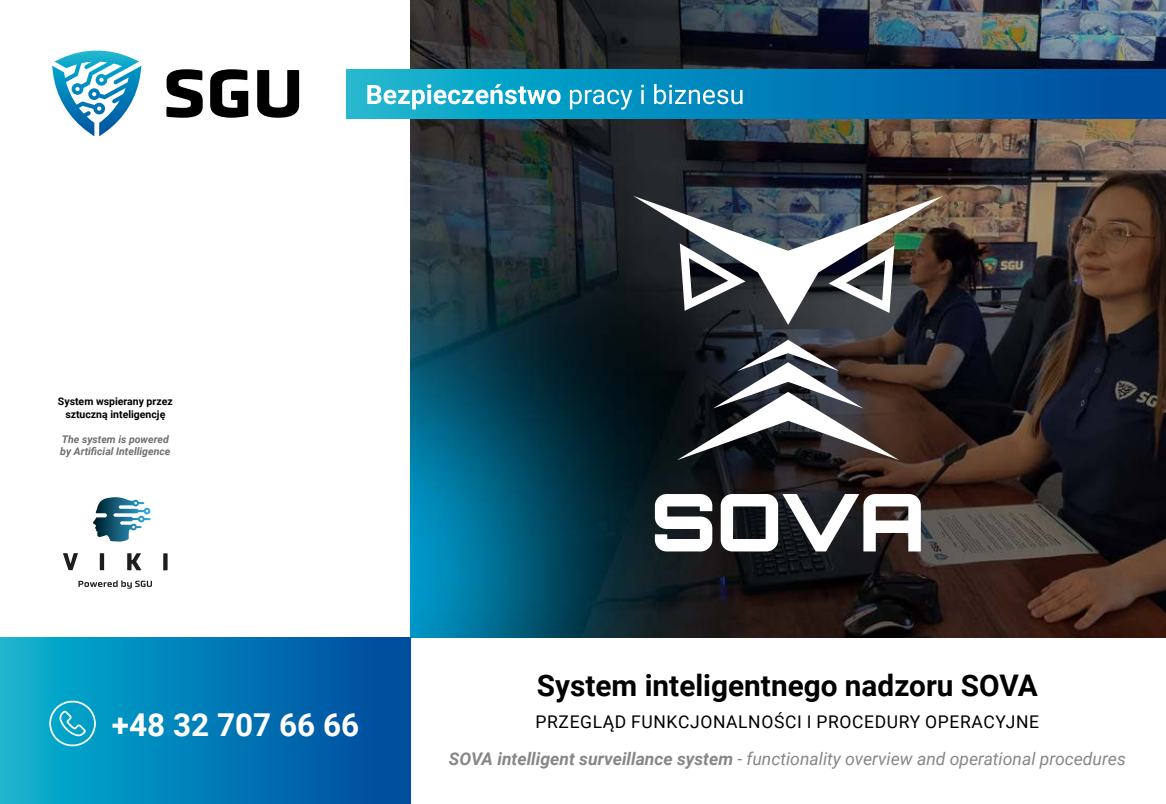
<style>
.page{position:relative;width:1166px;height:804px;background:#fff}
.page>*{position:absolute;margin:0;border:0;box-sizing:border-box;transform-origin:0 0}
.t1{font:700 31.5px "Roboto";color:#fff}
.t2{font:700 29.75px "Roboto";color:#000}
.t3{font:italic 17.5px "Roboto";color:#878787}
.t4{font:17.5px "Roboto";letter-spacing:.035em;color:#000}
.t5{font:italic 700 10.5px "Roboto";color:#706f6f}
.t6{font:700 10.5px "Roboto";color:#000}
.s1{font-weight:700}
</style>
<div class="page">
<img style="left:410px;top:0;width:756px;height:637px">
<svg style="left:0;top:637px;width:410px;height:167px;background:#027cb6"></svg>
<svg style="left:655px;top:494px;width:57px;height:57px"></svg>
<svg style="left:721px;top:494px;width:200px;height:57px"></svg>
<img style="left:633px;top:196px;width:310px;height:129px">
<svg style="left:677px;top:340px;width:222px;height:120px"></svg>
<svg style="left:680px;top:243px;width:65px;height:68px"></svg>
<svg style="left:828px;top:245px;width:66px;height:68px"></svg>
<svg style="left:78px;top:580px;width:74px;height:9px"></svg>
<svg style="left:63px;top:553px;width:15px;height:17px"></svg>
<svg style="left:100px;top:553px;width:4px;height:17px"></svg>
<svg style="left:127px;top:553px;width:14px;height:17px"></svg>
<svg style="left:163px;top:553px;width:5px;height:17px"></svg>
<svg style="left:93px;top:497px;width:58px;height:45px"></svg>
<svg style="left:347px;top:69px;width:819px;height:49px;background:#0377b3"></svg>
<svg style="left:367px;top:84px;width:375px;height:26px"></svg>
<svg style="left:166px;top:69px;width:37px;height:49px"></svg>
<svg style="left:210px;top:69px;width:38px;height:49px"></svg>
<svg style="left:257px;top:70px;width:42px;height:48px"></svg>
<svg style="left:52px;top:51px;width:89px;height:85px"></svg>
<svg style="left:48px;top:699px;width:49px;height:51px;background:#28afcf"></svg>
<p class="t6" style="left:58px;top:394px;width:116px">System wspierany przez</p>
<p class="t6" style="left:65px;top:406px;width:102px">sztuczną inteligencję</p>
<p class="t5" style="left:62px;top:432px;width:108px">The system is powered</p>
<p class="t5" style="left:60px;top:444px;width:112px">by Artificial Intelligence</p>
<p class="t1" style="left:112px;top:702px;width:249px">+48 32 707 66 66</p>
<p class="t2" style="left:537px;top:664px;width:502px">System inteligentnego nadzoru SOVA</p>
<p class="t4" style="left:535px;top:709px;width:505px">PRZEGLĄD FUNKCJONALNOŚCI I PROCEDURY OPERACYJNE</p>
<p class="t3" style="left:449px;top:746px;width:678px"><span class="s1">SOVA intelligent surveillance system</span> - functionality overview and operational procedures</p>
</div>
